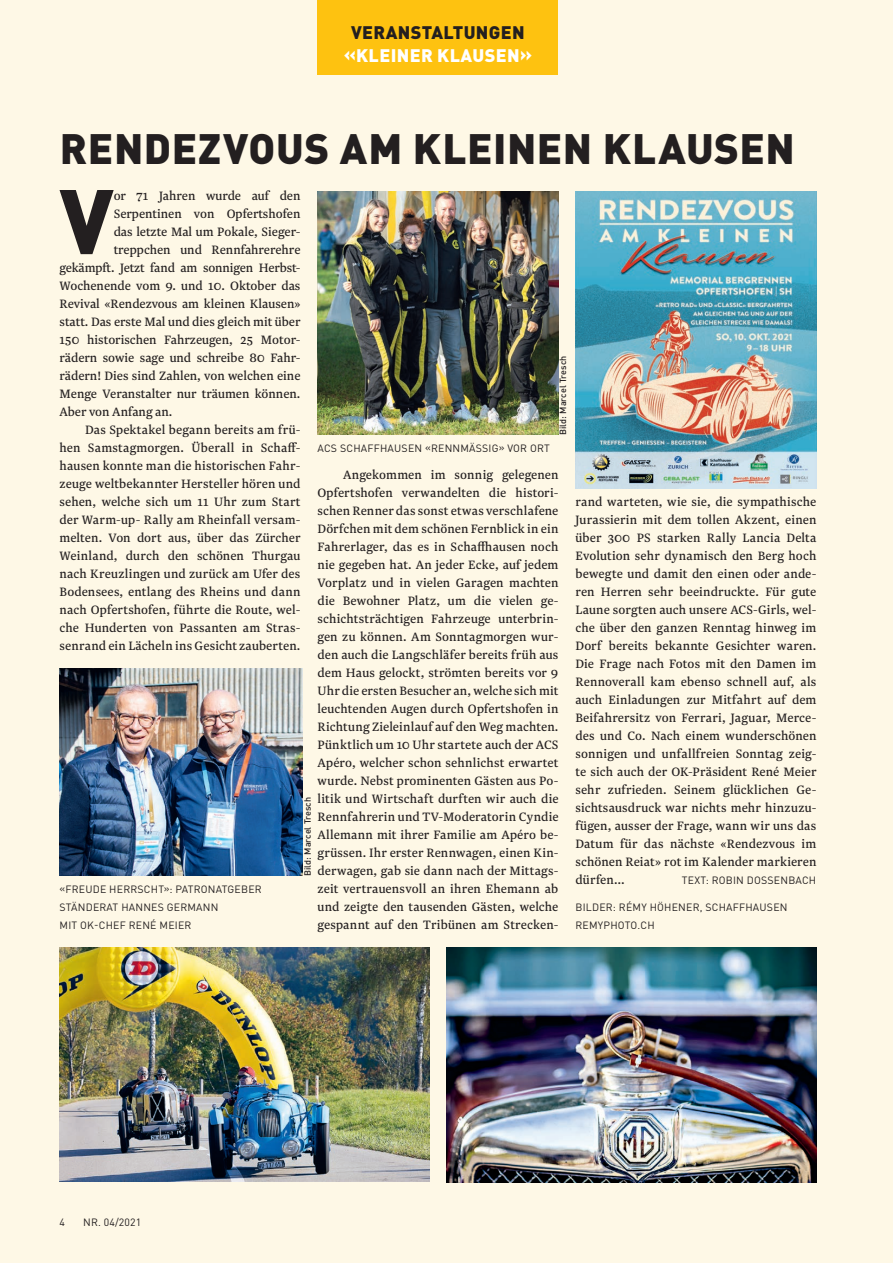
<style>
.page{position:relative;width:893px;height:1263px;background:#fef8e6}
.page>*{position:absolute;margin:0;border:0;box-sizing:border-box;transform-origin:0 0}
.t1{font:900 90.15px "DIN Pro";color:#231f20}
.t2{font:900 42px "DIN Pro";letter-spacing:.015em;color:#231f20}
.t3{font:900 18px "DIN Pro";letter-spacing:.02em;color:#fff}
.t4{font:900 18px "DIN Pro";letter-spacing:.02em;color:#231f20}
.t5{font:14.25px/18px "Newzald";color:#231f20;text-align:justify}
.t6{font:14.25px "Newzald";letter-spacing:.02em;color:#231f20}
.t7{font:10.5px/18px "DIN Pro";letter-spacing:.02em;color:#231f20}
.t8{font:500 9px "DIN Pro";letter-spacing:.01em;color:#231f20}
</style>
<div class="page">
<div style="left:317px;top:0;width:241px;height:74px;background:#fec210"></div>
<img style="left:575px;top:191px;width:241px;height:297px">
<img style="left:60px;top:668px;width:243px;height:207px">
<img style="left:317px;top:191px;width:241px;height:243px">
<img style="left:60px;top:947px;width:369px;height:234px">
<img style="left:446px;top:947px;width:370px;height:235px">
<p class="t4" style="left:377px;top:16px;width:124px">BERGRENNEN</p>
<p class="t3" style="left:373px;top:40px;width:132px">FRÜHSHOPPEN</p>
<p class="t4" style="left:351px;top:17px;width:175px">VERANSTALTUNGEN</p>
<p class="t3" style="left:344px;top:40px;width:190px">«KLEINER KLAUSEN»</p>
<h2 class="t2" style="left:60px;top:113px;width:737px">RENDEZVOUS AM KLEINEN KLAUSEN</h2>
<h1 class="t1" style="left:60px;top:144px;width:56px">V</h1>
<p class="t5" style="left:114px;top:187px;width:188px">or 71 Jahren wurde auf den</p>
<p class="t5" style="left:114px;top:205px;width:188px">Serpentinen von Opfertshofen</p>
<p class="t5" style="left:114px;top:223px;width:188px">das letzte Mal um Pokale, Sieger-</p>
<p class="t5" style="left:114px;top:241px;width:188px">treppchen und Rennfahrerehre</p>
<p class="t5" style="left:60px;top:259px;width:242px">gekämpft. Jetzt fand am sonnigen Herbst-</p>
<p class="t5" style="left:60px;top:277px;width:242px">Wochenende vom 9. und 10. Oktober das</p>
<p class="t5" style="left:60px;top:295px;width:242px">Revival «Rendezvous am kleinen Klausen»</p>
<p class="t5" style="left:60px;top:313px;width:242px">statt. Das erste Mal und dies gleich mit über</p>
<p class="t5" style="left:60px;top:331px;width:242px">150 historischen Fahrzeugen, 25 Motor-</p>
<p class="t5" style="left:60px;top:349px;width:242px">rädern sowie sage und schreibe 80 Fahr-</p>
<p class="t5" style="left:60px;top:367px;width:242px">rädern! Dies sind Zahlen, von welchen eine</p>
<p class="t5" style="left:60px;top:385px;width:242px">Menge Veranstalter nur träumen können.</p>
<p class="t5" style="left:60px;top:403px;width:114px">Aber von Anfang an.</p>
<p class="t5" style="left:85px;top:421px;width:217px">Das Spektakel begann bereits am frü-</p>
<p class="t6" style="left:60px;top:439px;width:242px">hen Samstagmorgen. Überall in Schaff-</p>
<p class="t5" style="left:60px;top:457px;width:242px">hausen konnte man die historischen Fahr-</p>
<p class="t5" style="left:60px;top:475px;width:242px">zeuge weltbekannter Hersteller hören und</p>
<p class="t5" style="left:60px;top:493px;width:242px">sehen, welche sich um 11 Uhr zum Start</p>
<p class="t6" style="left:60px;top:511px;width:242px">der Warm-up- Rally am Rheinfall versam-</p>
<p class="t5" style="left:60px;top:529px;width:242px">melten. Von dort aus, über das Zürcher</p>
<p class="t5" style="left:60px;top:547px;width:242px">Weinland, durch den schönen Thurgau</p>
<p class="t5" style="left:60px;top:565px;width:242px">nach Kreuzlingen und zurück am Ufer des</p>
<p class="t5" style="left:60px;top:583px;width:242px">Bodensees, entlang des Rheins und dann</p>
<p class="t5" style="left:60px;top:601px;width:242px">nach Opfertshofen, führte die Route, wel-</p>
<p class="t5" style="left:60px;top:619px;width:242px">che Hunderten von Passanten am Stras-</p>
<p class="t5" style="left:60px;top:637px;width:242px">senrand ein Lächeln ins Gesicht zauberten.</p>
<p class="t8" style="left:555px;top:435px;width:81px;rotate:-90deg">Bild: Marcel Tresch</p>
<p class="t7" style="left:318px;top:438px;width:234px">ACS SCHAFFHAUSEN «RENNMÄSSIG» VOR ORT</p>
<p class="t5" style="left:317px;top:466px;width:242px;text-indent:26px">Angekommen im sonnig gelegenen Opfertshofen verwandelten die histori&shy;schen Renner das sonst etwas verschlafene Dörfchen mit dem schönen Fernblick in ein Fahrerlager, das es in Schaffhausen noch nie gegeben hat. An jeder Ecke, auf jedem Vorplatz und in vielen Garagen machten die Bewohner Platz, um die vielen ge&shy;schichtsträchtigen Fahrzeuge unterbrin&shy;gen zu können. Am Sonntagmorgen wur&shy;den auch die Langschläfer bereits früh aus dem Haus gelockt, strömten bereits vor 9<br>Uhr die ersten Besucher an, welche sich mit leuchtenden Augen durch Opfertshofen in Richtung Zieleinlauf auf den Weg machten.<br>Pünktlich um 10 Uhr startete auch der ACS Apéro, welcher schon sehnlichst erwartet wurde. Nebst prominenten Gästen aus Po&shy;litik und Wirtschaft durften wir auch die Rennfahrerin und TV-Moderatorin Cyndie Allemann mit ihrer Familie am Apéro be&shy;grüssen. Ihr erster Rennwagen, einen Kin&shy;derwagen, gab sie dann nach der Mittags&shy;zeit vertrauensvoll an ihren Ehemann ab und zeigte den tausenden Gästen, welche gespannt auf den Tribünen am Strecken-</p>
<p class="t5" style="left:575px;top:493px;width:242px">rand warteten, wie sie, die sympathische Jurassierin mit dem tollen Akzent, einen über 300 PS starken Rally Lancia Delta Evolution sehr dynamisch den Berg hoch bewegte und damit den einen oder ande&shy;ren Herren sehr beeindruckte. Für gute Laune sorgten auch unsere ACS-Girls, wel&shy;che über den ganzen Renntag hinweg im Dorf bereits bekannte Gesichter waren.<br>Die Frage nach Fotos mit den Damen im Rennoverall kam ebenso schnell auf, als auch Einladungen zur Mitfahrt auf dem Beifahrersitz von Ferrari, Jaguar, Merce&shy;des und Co. Nach einem wunderschönen sonnigen und unfallfreien Sonntag zeig&shy;te sich auch der OK-Präsident René Meier sehr zufrieden. Seinem glücklichen Ge&shy;sichtsausdruck war nichts mehr hinzuzu&shy;fügen, ausser der Frage, wann wir uns das Datum für das nächste «Rendezvous im schönen Reiat» rot im Kalender markieren dürfen…</p>
<p class="t8" style="left:300px;top:876px;width:81px;rotate:-90deg">Bild: Marcel Tresch</p>
<p class="t7" style="left:682px;top:870px;width:136px">TEXT: ROBIN DOSSENBACH</p>
<p class="t7" style="left:60px;top:879px;width:204px">«FREUDE HERRSCHT»: PATRONATGEBER<br>STÄNDERAT HANNES GERMANN<br>MIT OK-CHEF RENÉ MEIER</p>
<p class="t7" style="left:575px;top:897px;width:213px">BILDER: RÉMY HÖHENER, SCHAFFHAUSEN<br>REMYPHOTO.CH</p>
<p class="t7" style="left:60px;top:1212px;width:7px">4</p>
<p class="t7" style="left:83px;top:1212px;width:59px">NR. 04/2021</p>
</div>
